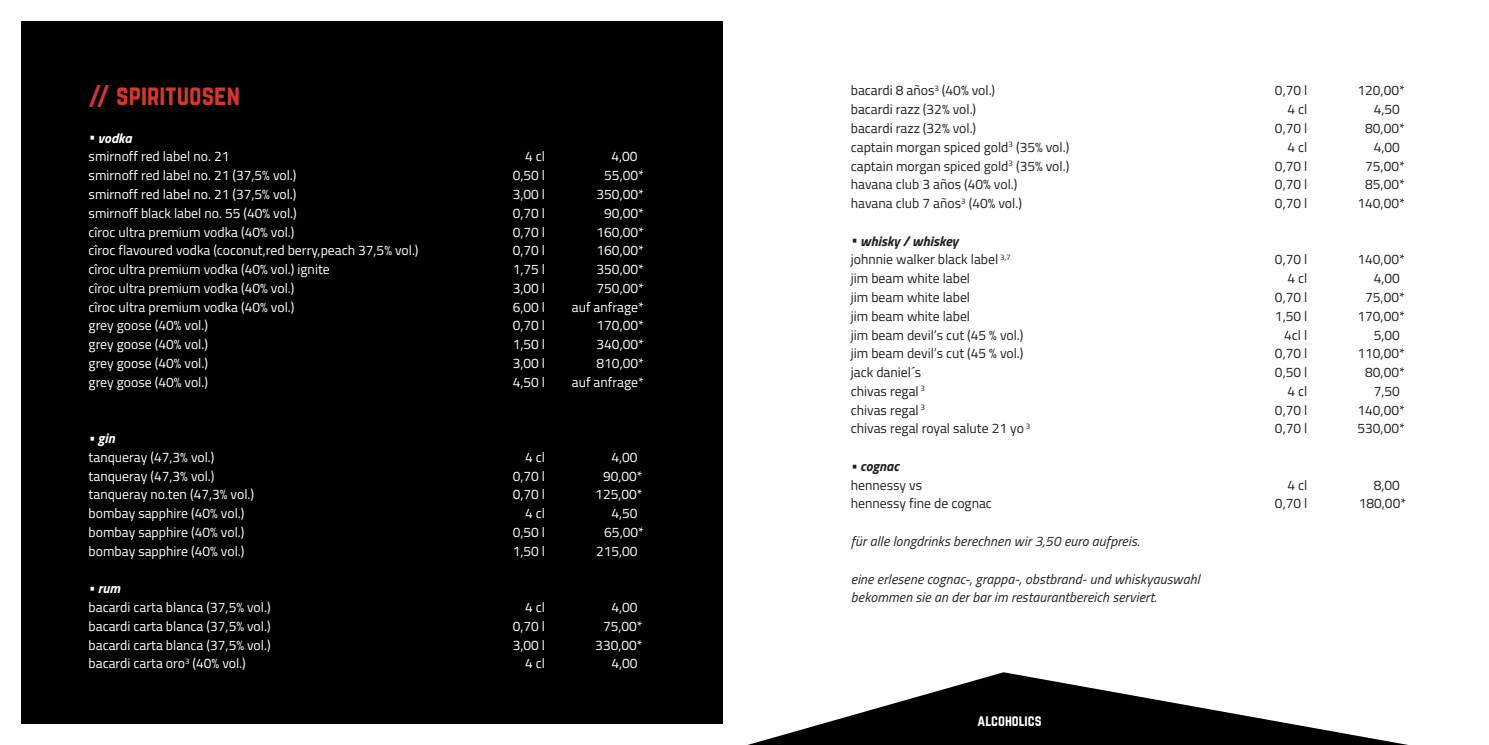
<style>
.page{position:relative;width:1489px;height:745px;background:#fff}
.page>*{position:absolute;margin:0;border:0;box-sizing:border-box;transform-origin:0 0}
.t1{font:25px "Norwester";color:#d5362d}
.t2{font:13.75px "Titillium";color:#fff}
.t3{font:13.75px/18.8px "Titillium";color:#231f20}
.t4{font:italic 13.75px/18.8px "Titillium";letter-spacing:.01em;color:#231f20}
.t5{font:italic 700 13.75px "Titillium";color:#fff}
.t6{font:13.75px "Norwester";color:#fff}
.t7{font:italic 700 13.75px "Titillium";color:#231f20}
.s1{font-weight:700;font-style:italic}
</style>
<div class="page">
<div style="left:21px;top:21px;width:702px;height:702px;background:#000001"></div>
<svg style="left:751px;top:672px;width:652px;height:72px"></svg>
<h1 class="t1" style="left:89px;top:83px;width:153px">// SPIRITUOSEN</h1>
<p class="t5" style="left:89px;top:127px;width:45px">• vodka</p>
<p class="t2" style="left:89px;top:146px;width:142px">smirnoff red label no. 21</p>
<p class="t2" style="left:525px;top:146px;width:21px">4 cl</p>
<p class="t2" style="left:611px;top:146px;width:28px">4,00</p>
<p class="t2" style="left:89px;top:165px;width:209px">smirnoff red label no. 21 (37,5% vol.)</p>
<p class="t2" style="left:512px;top:165px;width:34px">0,50 l</p>
<p class="t2" style="left:604px;top:165px;width:41px">55,00*</p>
<p class="t2" style="left:89px;top:184px;width:209px">smirnoff red label no. 21 (37,5% vol.)</p>
<p class="t2" style="left:512px;top:184px;width:34px">3,00 l</p>
<p class="t2" style="left:596px;top:184px;width:49px">350,00*</p>
<p class="t2" style="left:89px;top:203px;width:210px">smirnoff black label no. 55 (40% vol.)</p>
<p class="t2" style="left:512px;top:203px;width:34px">0,70 l</p>
<p class="t2" style="left:604px;top:203px;width:41px">90,00*</p>
<p class="t2" style="left:89px;top:221px;width:207px">cîroc ultra premium vodka (40% vol.)</p>
<p class="t2" style="left:512px;top:221px;width:34px">0,70 l</p>
<p class="t2" style="left:596px;top:221px;width:49px">160,00*</p>
<p class="t2" style="left:89px;top:240px;width:331px">cîroc flavoured vodka (coconut,red berry,peach 37,5% vol.)</p>
<p class="t2" style="left:512px;top:240px;width:34px">0,70 l</p>
<p class="t2" style="left:596px;top:240px;width:49px">160,00*</p>
<p class="t2" style="left:89px;top:259px;width:243px">cîroc ultra premium vodka (40% vol.) ignite</p>
<p class="t2" style="left:512px;top:259px;width:34px">1,75 l</p>
<p class="t2" style="left:596px;top:259px;width:49px">350,00*</p>
<p class="t2" style="left:89px;top:278px;width:207px">cîroc ultra premium vodka (40% vol.)</p>
<p class="t2" style="left:512px;top:278px;width:34px">3,00 l</p>
<p class="t2" style="left:596px;top:278px;width:49px">750,00*</p>
<p class="t2" style="left:89px;top:296px;width:207px">cîroc ultra premium vodka (40% vol.)</p>
<p class="t2" style="left:512px;top:296px;width:34px">6,00 l</p>
<p class="t2" style="left:572px;top:296px;width:74px">auf anfrage*</p>
<p class="t2" style="left:89px;top:315px;width:121px">grey goose (40% vol.)</p>
<p class="t2" style="left:512px;top:315px;width:34px">0,70 l</p>
<p class="t2" style="left:596px;top:315px;width:49px">170,00*</p>
<p class="t2" style="left:89px;top:334px;width:121px">grey goose (40% vol.)</p>
<p class="t2" style="left:512px;top:334px;width:34px">1,50 l</p>
<p class="t2" style="left:596px;top:334px;width:49px">340,00*</p>
<p class="t2" style="left:89px;top:353px;width:121px">grey goose (40% vol.)</p>
<p class="t2" style="left:512px;top:353px;width:34px">3,00 l</p>
<p class="t2" style="left:596px;top:353px;width:49px">810,00*</p>
<p class="t2" style="left:89px;top:371px;width:121px">grey goose (40% vol.)</p>
<p class="t2" style="left:512px;top:371px;width:34px">4,50 l</p>
<p class="t2" style="left:572px;top:371px;width:74px">auf anfrage*</p>
<p class="t5" style="left:89px;top:427px;width:28px">• gin</p>
<p class="t2" style="left:89px;top:446px;width:127px">tanqueray (47,3% vol.)</p>
<p class="t2" style="left:525px;top:446px;width:21px">4 cl</p>
<p class="t2" style="left:611px;top:446px;width:28px">4,00</p>
<p class="t2" style="left:89px;top:465px;width:127px">tanqueray (47,3% vol.)</p>
<p class="t2" style="left:512px;top:465px;width:34px">0,70 l</p>
<p class="t2" style="left:603px;top:465px;width:41px">90,00*</p>
<p class="t2" style="left:89px;top:484px;width:167px">tanqueray no.ten (47,3% vol.)</p>
<p class="t2" style="left:512px;top:484px;width:34px">0,70 l</p>
<p class="t2" style="left:595px;top:484px;width:49px">125,00*</p>
<p class="t2" style="left:89px;top:503px;width:157px">bombay sapphire (40% vol.)</p>
<p class="t2" style="left:525px;top:503px;width:21px">4 cl</p>
<p class="t2" style="left:611px;top:503px;width:28px">4,50</p>
<p class="t2" style="left:89px;top:522px;width:157px">bombay sapphire (40% vol.)</p>
<p class="t2" style="left:512px;top:522px;width:34px">0,50 l</p>
<p class="t2" style="left:604px;top:522px;width:41px">65,00*</p>
<p class="t2" style="left:89px;top:540px;width:157px">bombay sapphire (40% vol.)</p>
<p class="t2" style="left:512px;top:540px;width:34px">1,50 l</p>
<p class="t2" style="left:596px;top:540px;width:43px">215,00</p>
<p class="t5" style="left:89px;top:577px;width:33px">• rum</p>
<p class="t2" style="left:89px;top:597px;width:183px">bacardi carta blanca (37,5% vol.)</p>
<p class="t2" style="left:525px;top:597px;width:21px">4 cl</p>
<p class="t2" style="left:611px;top:597px;width:28px">4,00</p>
<p class="t2" style="left:89px;top:615px;width:183px">bacardi carta blanca (37,5% vol.)</p>
<p class="t2" style="left:512px;top:615px;width:34px">0,70 l</p>
<p class="t2" style="left:603px;top:615px;width:41px">75,00*</p>
<p class="t2" style="left:89px;top:634px;width:183px">bacardi carta blanca (37,5% vol.)</p>
<p class="t2" style="left:512px;top:634px;width:34px">3,00 l</p>
<p class="t2" style="left:595px;top:634px;width:49px">330,00*</p>
<p class="t2" style="left:89px;top:653px;width:159px">bacardi carta oro<sup>3</sup> (40% vol.)</p>
<p class="t2" style="left:525px;top:653px;width:21px">4 cl</p>
<p class="t2" style="left:611px;top:653px;width:28px">4,00</p>
<p class="t3" style="left:850px;top:80px;width:146px">bacardi 8 años<sup>3</sup> (40% vol.)</p>
<p class="t3" style="left:1274px;top:80px;width:34px">0,70 l</p>
<p class="t3" style="left:1357px;top:80px;width:49px">120,00*</p>
<p class="t3" style="left:850px;top:99px;width:127px">bacardi razz (32% vol.)</p>
<p class="t3" style="left:1287px;top:99px;width:21px">4 cl</p>
<p class="t3" style="left:1373px;top:99px;width:28px">4,50</p>
<p class="t3" style="left:850px;top:118px;width:127px">bacardi razz (32% vol.)</p>
<p class="t3" style="left:1274px;top:118px;width:34px">0,70 l</p>
<p class="t3" style="left:1364px;top:118px;width:41px">80,00*</p>
<p class="t3" style="left:850px;top:137px;width:220px">captain morgan spiced gold<sup>3</sup> (35% vol.)</p>
<p class="t3" style="left:1287px;top:137px;width:21px">4 cl</p>
<p class="t3" style="left:1373px;top:137px;width:28px">4,00</p>
<p class="t3" style="left:850px;top:156px;width:220px">captain morgan spiced gold<sup>3</sup> (35% vol.)</p>
<p class="t3" style="left:1274px;top:155px;width:34px">0,70 l</p>
<p class="t3" style="left:1365px;top:155px;width:41px">75,00*</p>
<p class="t3" style="left:850px;top:174px;width:168px">havana club 3 años (40% vol.)</p>
<p class="t3" style="left:1274px;top:174px;width:34px">0,70 l</p>
<p class="t3" style="left:1365px;top:174px;width:41px">85,00*</p>
<p class="t3" style="left:850px;top:193px;width:173px">havana club 7 años<sup>3</sup> (40% vol.)</p>
<p class="t3" style="left:1274px;top:193px;width:34px">0,70 l</p>
<p class="t3" style="left:1357px;top:193px;width:49px">140,00*</p>
<p class="t3" style="left:850px;top:230px;width:161px"><span class="s1">• whisky / whiskey<br></span>johnnie walker black label <sup>3,7</sup></p>
<p class="t3" style="left:1274px;top:249px;width:34px">0,70 l</p>
<p class="t3" style="left:1357px;top:249px;width:49px">140,00*</p>
<p class="t3" style="left:850px;top:268px;width:121px">jim beam white label</p>
<p class="t3" style="left:1287px;top:268px;width:21px">4 cl</p>
<p class="t3" style="left:1373px;top:268px;width:28px">4,00</p>
<p class="t3" style="left:850px;top:287px;width:121px">jim beam white label</p>
<p class="t3" style="left:1274px;top:287px;width:34px">0,70 l</p>
<p class="t3" style="left:1365px;top:287px;width:41px">75,00*</p>
<p class="t3" style="left:850px;top:306px;width:121px">jim beam white label</p>
<p class="t3" style="left:1274px;top:306px;width:34px">1,50 l</p>
<p class="t3" style="left:1357px;top:306px;width:49px">170,00*</p>
<p class="t3" style="left:850px;top:324px;width:174px">jim beam devil’s cut (45 % vol.)</p>
<p class="t3" style="left:1284px;top:324px;width:25px">4cl l</p>
<p class="t3" style="left:1373px;top:324px;width:28px">5,00</p>
<p class="t3" style="left:850px;top:343px;width:174px">jim beam devil’s cut (45 % vol.)</p>
<p class="t3" style="left:1274px;top:343px;width:34px">0,70 l</p>
<p class="t3" style="left:1357px;top:343px;width:49px">110,00*</p>
<p class="t3" style="left:850px;top:362px;width:72px">jack daniel´s</p>
<p class="t3" style="left:1274px;top:362px;width:34px">0,50 l</p>
<p class="t3" style="left:1365px;top:362px;width:41px">80,00*</p>
<p class="t3" style="left:850px;top:381px;width:76px">chivas regal <sup>3</sup></p>
<p class="t3" style="left:1287px;top:380px;width:21px">4 cl</p>
<p class="t3" style="left:1373px;top:380px;width:28px">7,50</p>
<p class="t3" style="left:850px;top:399px;width:76px">chivas regal <sup>3</sup></p>
<p class="t3" style="left:1274px;top:399px;width:34px">0,70 l</p>
<p class="t3" style="left:1357px;top:399px;width:49px">140,00*</p>
<p class="t3" style="left:850px;top:418px;width:181px">chivas regal royal salute 21 yo <sup>3</sup></p>
<p class="t3" style="left:1274px;top:418px;width:34px">0,70 l</p>
<p class="t3" style="left:1357px;top:418px;width:49px">530,00*</p>
<p class="t7" style="left:850px;top:455px;width:50px">• cognac</p>
<p class="t3" style="left:850px;top:474px;width:73px">hennessy vs</p>
<p class="t3" style="left:1287px;top:474px;width:21px">4 cl</p>
<p class="t3" style="left:1373px;top:474px;width:28px">8,00</p>
<p class="t3" style="left:850px;top:493px;width:143px">hennessy fine de cognac</p>
<p class="t3" style="left:1274px;top:493px;width:34px">0,70 l</p>
<p class="t3" style="left:1358px;top:493px;width:49px">180,00*</p>
<p class="t4" style="left:850px;top:530px;width:290px">für alle longdrinks berechnen wir 3,50 euro aufpreis.</p>
<p class="t4" style="left:850px;top:568px;width:350px">eine erlesene cognac-, grappa-, obstbrand- und whiskyauswahl bekommen sie an der bar im restaurantbereich serviert.</p>
<p class="t6" style="left:977px;top:713px;width:66px">ALCOHOLICS</p>
</div>
